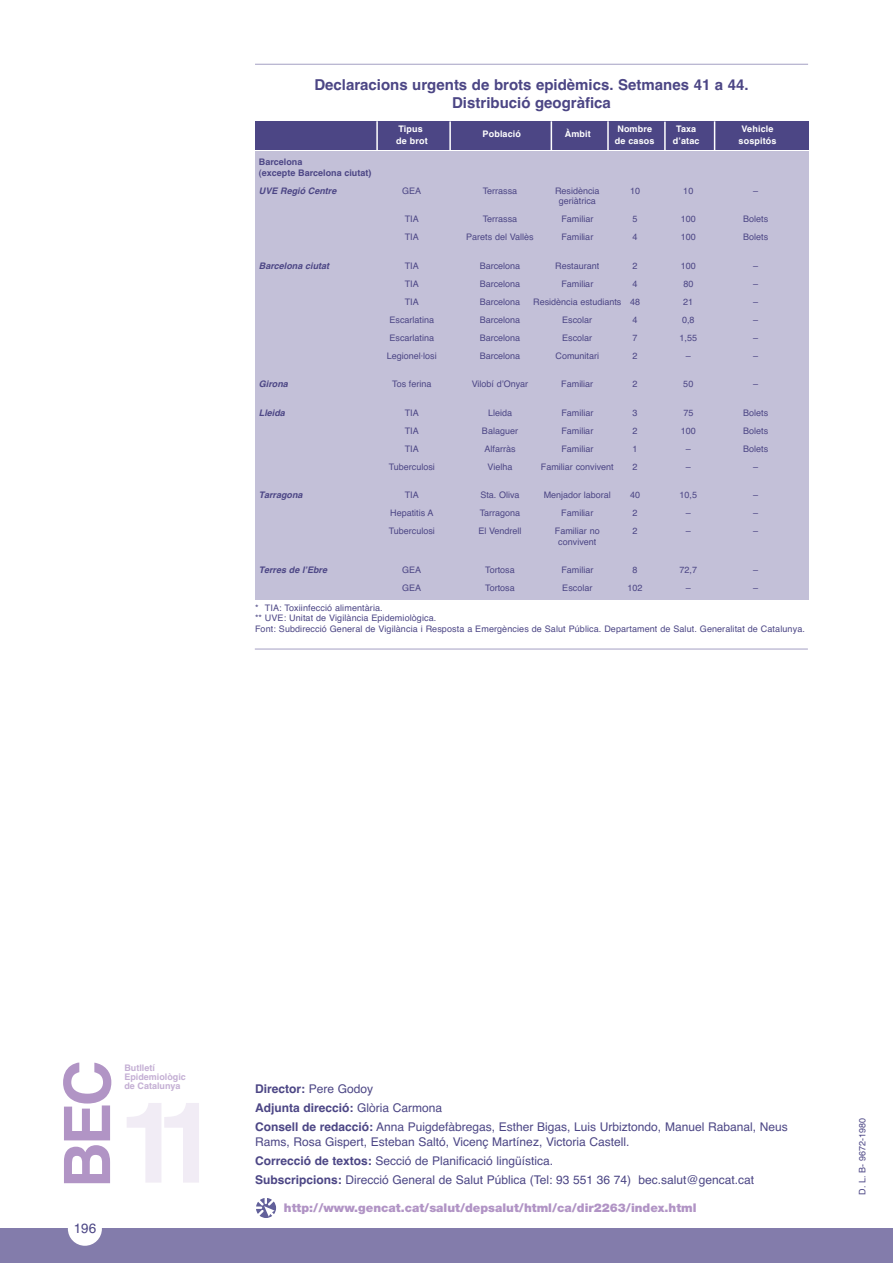
<style>
.page{position:relative;width:893px;height:1263px;background:#fff}
.page>*{position:absolute;margin:0;border:0;box-sizing:border-box;transform-origin:0 0}
.t1{font:700 64.05px "Helvetica";color:#b194c5}
.t2{font:700 15px/18px "Helvetica";color:#4c4685;text-align:center}
.t3{font:13.5px "Helvetica";color:#4c4685}
.t4{font:12px/18.9px "Helvetica";color:#4c4685}
.t5{font:900 12px "Helvetica Neue";color:#b194c5}
.t6{font:9px/10.8px "Helvetica";color:#4c4685}
.t7{font:italic 700 9px "Helvetica";color:#4c4685}
.t8{font:700 9px "Helvetica";letter-spacing:.015em;color:#fff}
.t9{font:700 9px/10.5px "Helvetica";color:#4c4685}
.t10{font:700 9px/9px "Helvetica";color:#c4afd4}
.s1{font-weight:700}
</style>
<div class="page">
<div style="left:0;top:1229px;width:892px;height:34px;background:#837cab"></div>
<div style="left:68px;top:1212px;width:34px;height:34px;background:#fff;border-radius:50%"></div>
<svg style="left:256px;top:1198px;width:20px;height:20px"></svg>
<div style="left:255px;top:151px;width:553px;height:449px;background:#c3c0d8"></div>
<div style="left:255px;top:122px;width:553px;height:28px;background:#4c4685"></div>
<hr style="left:550px;top:121px;width:2px;height:29px;background:#fff">
<hr style="left:449px;top:121px;width:2px;height:29px;background:#fff">
<hr style="left:376px;top:121px;width:2px;height:29px;background:#fff">
<svg style="left:607px;top:121px;width:1px;height:29px"></svg>
<svg style="left:664px;top:122px;width:1px;height:28px"></svg>
<hr style="left:713px;top:121px;width:2px;height:29px;background:#fff">
<hr style="left:255px;top:64px;width:553px;height:1px;background:#a49fc3">
<hr style="left:255px;top:649px;width:552px;height:1px;background:#a49fc3">
<h2 class="t2" style="left:314px;top:78px;width:436px">Declaracions urgents de brots epidèmics. Setmanes 41 a 44.<br>Distribució geogràfica</h2>
<p class="t8" style="left:398px;top:126px;width:26px">Tipus</p>
<p class="t8" style="left:617px;top:126px;width:36px">Nombre</p>
<p class="t8" style="left:676px;top:126px;width:22px">Taxa</p>
<p class="t8" style="left:741px;top:126px;width:33px">Vehicle</p>
<p class="t8" style="left:482px;top:131px;width:40px">Població</p>
<p class="t8" style="left:564px;top:131px;width:27px">Àmbit</p>
<p class="t8" style="left:396px;top:138px;width:33px">de brot</p>
<p class="t8" style="left:615px;top:138px;width:41px">de casos</p>
<p class="t8" style="left:673px;top:138px;width:28px">d’atac</p>
<p class="t8" style="left:738px;top:138px;width:39px">sospitós</p>
<p class="t9" style="left:259px;top:158px;width:114px">Barcelona<br>(excepte Barcelona ciutat)</p>
<p class="t7" style="left:259px;top:187px;width:79px">UVE Regió Centre</p>
<p class="t6" style="left:402px;top:186px;width:21px">GEA</p>
<p class="t6" style="left:482px;top:186px;width:36px">Terrassa</p>
<p class="t6" style="left:555px;top:186px;width:46px">Residència</p>
<p class="t6" style="left:630px;top:186px;width:12px">10</p>
<p class="t6" style="left:683px;top:186px;width:12px">10</p>
<p class="t6" style="left:753px;top:186px;width:7px">–</p>
<p class="t6" style="left:559px;top:197px;width:38px">geriàtrica</p>
<p class="t6" style="left:405px;top:215px;width:16px">TIA</p>
<p class="t6" style="left:482px;top:215px;width:36px">Terrassa</p>
<p class="t6" style="left:561px;top:215px;width:33px">Familiar</p>
<p class="t6" style="left:632px;top:215px;width:7px">5</p>
<p class="t6" style="left:680px;top:215px;width:17px">100</p>
<p class="t6" style="left:743px;top:215px;width:27px">Bolets</p>
<p class="t6" style="left:405px;top:233px;width:16px">TIA</p>
<p class="t6" style="left:466px;top:233px;width:69px">Parets del Vallès</p>
<p class="t6" style="left:561px;top:233px;width:33px">Familiar</p>
<p class="t6" style="left:632px;top:233px;width:7px">4</p>
<p class="t6" style="left:680px;top:233px;width:17px">100</p>
<p class="t6" style="left:743px;top:233px;width:27px">Bolets</p>
<p class="t7" style="left:259px;top:262px;width:72px">Barcelona ciutat</p>
<p class="t6" style="left:405px;top:261px;width:16px">TIA</p>
<p class="t6" style="left:479px;top:261px;width:42px">Barcelona</p>
<p class="t6" style="left:555px;top:261px;width:46px">Restaurant</p>
<p class="t6" style="left:632px;top:261px;width:7px">2</p>
<p class="t6" style="left:680px;top:261px;width:17px">100</p>
<p class="t6" style="left:753px;top:261px;width:7px">–</p>
<p class="t6" style="left:405px;top:279px;width:16px">TIA</p>
<p class="t6" style="left:479px;top:279px;width:42px">Barcelona</p>
<p class="t6" style="left:561px;top:279px;width:33px">Familiar</p>
<p class="t6" style="left:632px;top:279px;width:7px">4</p>
<p class="t6" style="left:683px;top:279px;width:12px">80</p>
<p class="t6" style="left:753px;top:279px;width:7px">–</p>
<p class="t6" style="left:405px;top:297px;width:16px">TIA</p>
<p class="t6" style="left:479px;top:297px;width:42px">Barcelona</p>
<p class="t6" style="left:533px;top:297px;width:108px">Residència estudiants 48</p>
<p class="t6" style="left:683px;top:297px;width:12px">21</p>
<p class="t6" style="left:753px;top:297px;width:7px">–</p>
<p class="t6" style="left:389px;top:315px;width:46px">Escarlatina</p>
<p class="t6" style="left:479px;top:315px;width:42px">Barcelona</p>
<p class="t6" style="left:562px;top:315px;width:31px">Escolar</p>
<p class="t6" style="left:632px;top:315px;width:7px">4</p>
<p class="t6" style="left:682px;top:315px;width:14px">0,8</p>
<p class="t6" style="left:753px;top:315px;width:7px">–</p>
<p class="t6" style="left:389px;top:333px;width:46px">Escarlatina</p>
<p class="t6" style="left:479px;top:333px;width:42px">Barcelona</p>
<p class="t6" style="left:562px;top:333px;width:31px">Escolar</p>
<p class="t6" style="left:632px;top:333px;width:7px">7</p>
<p class="t6" style="left:679px;top:333px;width:19px">1,55</p>
<p class="t6" style="left:753px;top:333px;width:7px">–</p>
<p class="t6" style="left:387px;top:351px;width:51px">Legionel·losi</p>
<p class="t6" style="left:479px;top:351px;width:42px">Barcelona</p>
<p class="t6" style="left:555px;top:351px;width:45px">Comunitari</p>
<p class="t6" style="left:632px;top:351px;width:7px">2</p>
<p class="t6" style="left:685px;top:351px;width:7px">–</p>
<p class="t6" style="left:753px;top:351px;width:7px">–</p>
<p class="t7" style="left:259px;top:381px;width:31px">Girona</p>
<p class="t6" style="left:392px;top:380px;width:41px">Tos ferina</p>
<p class="t6" style="left:471px;top:380px;width:58px">Vilobí d’Onyar</p>
<p class="t6" style="left:561px;top:380px;width:33px">Familiar</p>
<p class="t6" style="left:632px;top:380px;width:7px">2</p>
<p class="t6" style="left:683px;top:380px;width:12px">50</p>
<p class="t6" style="left:753px;top:380px;width:7px">–</p>
<p class="t7" style="left:259px;top:409px;width:28px">Lleida</p>
<p class="t6" style="left:405px;top:408px;width:16px">TIA</p>
<p class="t6" style="left:488px;top:408px;width:26px">Lleida</p>
<p class="t6" style="left:561px;top:408px;width:33px">Familiar</p>
<p class="t6" style="left:632px;top:408px;width:7px">3</p>
<p class="t6" style="left:683px;top:408px;width:12px">75</p>
<p class="t6" style="left:743px;top:408px;width:27px">Bolets</p>
<p class="t6" style="left:405px;top:426px;width:16px">TIA</p>
<p class="t6" style="left:482px;top:426px;width:38px">Balaguer</p>
<p class="t6" style="left:561px;top:426px;width:33px">Familiar</p>
<p class="t6" style="left:632px;top:426px;width:7px">2</p>
<p class="t6" style="left:680px;top:426px;width:17px">100</p>
<p class="t6" style="left:743px;top:426px;width:27px">Bolets</p>
<p class="t6" style="left:405px;top:444px;width:16px">TIA</p>
<p class="t6" style="left:484px;top:444px;width:32px">Alfarràs</p>
<p class="t6" style="left:561px;top:444px;width:33px">Familiar</p>
<p class="t6" style="left:632px;top:444px;width:7px">1</p>
<p class="t6" style="left:685px;top:444px;width:7px">–</p>
<p class="t6" style="left:743px;top:444px;width:27px">Bolets</p>
<p class="t6" style="left:389px;top:462px;width:48px">Tuberculosi</p>
<p class="t6" style="left:487px;top:462px;width:26px">Vielha</p>
<p class="t6" style="left:541px;top:462px;width:74px">Familiar convivent</p>
<p class="t6" style="left:632px;top:462px;width:7px">2</p>
<p class="t6" style="left:685px;top:462px;width:7px">–</p>
<p class="t6" style="left:753px;top:462px;width:7px">–</p>
<p class="t7" style="left:259px;top:492px;width:45px">Tarragona</p>
<p class="t6" style="left:405px;top:491px;width:16px">TIA</p>
<p class="t6" style="left:480px;top:491px;width:41px">Sta. Oliva</p>
<p class="t6" style="left:543px;top:491px;width:69px">Menjador laboral</p>
<p class="t6" style="left:630px;top:491px;width:12px">40</p>
<p class="t6" style="left:679px;top:491px;width:19px">10,5</p>
<p class="t6" style="left:753px;top:491px;width:7px">–</p>
<p class="t6" style="left:390px;top:509px;width:45px">Hepatitis A</p>
<p class="t6" style="left:479px;top:509px;width:42px">Tarragona</p>
<p class="t6" style="left:561px;top:509px;width:33px">Familiar</p>
<p class="t6" style="left:632px;top:509px;width:7px">2</p>
<p class="t6" style="left:685px;top:509px;width:7px">–</p>
<p class="t6" style="left:753px;top:509px;width:7px">–</p>
<p class="t6" style="left:389px;top:527px;width:48px">Tuberculosi</p>
<p class="t6" style="left:478px;top:527px;width:45px">El Vendrell</p>
<p class="t6" style="left:555px;top:527px;width:46px">Familiar no</p>
<p class="t6" style="left:632px;top:527px;width:7px">2</p>
<p class="t6" style="left:685px;top:527px;width:7px">–</p>
<p class="t6" style="left:753px;top:527px;width:7px">–</p>
<p class="t6" style="left:558px;top:537px;width:40px">convivent</p>
<p class="t7" style="left:259px;top:567px;width:70px">Terres de lʼEbre</p>
<p class="t6" style="left:402px;top:566px;width:21px">GEA</p>
<p class="t6" style="left:485px;top:566px;width:31px">Tortosa</p>
<p class="t6" style="left:561px;top:566px;width:33px">Familiar</p>
<p class="t6" style="left:632px;top:566px;width:7px">8</p>
<p class="t6" style="left:679px;top:566px;width:19px">72,7</p>
<p class="t6" style="left:753px;top:566px;width:7px">–</p>
<p class="t6" style="left:402px;top:584px;width:21px">GEA</p>
<p class="t6" style="left:485px;top:584px;width:31px">Tortosa</p>
<p class="t6" style="left:562px;top:584px;width:31px">Escolar</p>
<p class="t6" style="left:627px;top:584px;width:17px">102</p>
<p class="t6" style="left:685px;top:584px;width:7px">–</p>
<p class="t6" style="left:753px;top:584px;width:7px">–</p>
<p class="t6" style="left:255px;top:603px;width:551px">* TIA: Toxiinfecció alimentària.<br>** UVE: Unitat de Vigilància Epidemiològica.<br>Font: Subdirecció General de Vigilància i Resposta a Emergències de Salut Pública. Departament de Salut. Generalitat de Catalunya.</p>
<h1 class="t1" style="left:64px;top:1188px;width:130px;rotate:-90deg">BEC</h1>
<p class="t10" style="left:124px;top:1064px;width:63px">Butlletí<br>Epidemiològic de Catalunya</p>
<h3 class="t3" style="left:74px;top:1223px;width:24px">196</h3>
<h3 class="t4" style="left:255px;top:1081px;width:534px"><span class="s1">Director:</span> Pere Godoy<br><span class="s1">Adjunta direcció:</span> Glòria Carmona<br><span class="s1">Consell de redacció:</span> Anna Puigdefàbregas, Esther Bigas, Luis Urbiztondo, Manuel Rabanal, Neus</h3>
<h3 class="t4" style="left:255px;top:1133px;width:500px">Rams, Rosa Gispert, Esteban Saltó, Vicenç Martínez, Victoria Castell.<br><span class="s1">Correcció de textos:</span> Secció de Planificació lingüística.<br><span class="s1">Subscripcions:</span> Direcció General de Salut Pública (Tel: 93 551 36 74) bec.salut@gencat.cat</h3>
<h3 class="t5" style="left:284px;top:1204px;width:414px">http://www.gencat.cat/salut/depsalut/html/ca/dir2263/index.html</h3>
<p class="t6" style="left:857px;top:1195px;width:78px;rotate:-90deg">D. L. B- 9672-1980</p>
</div>
